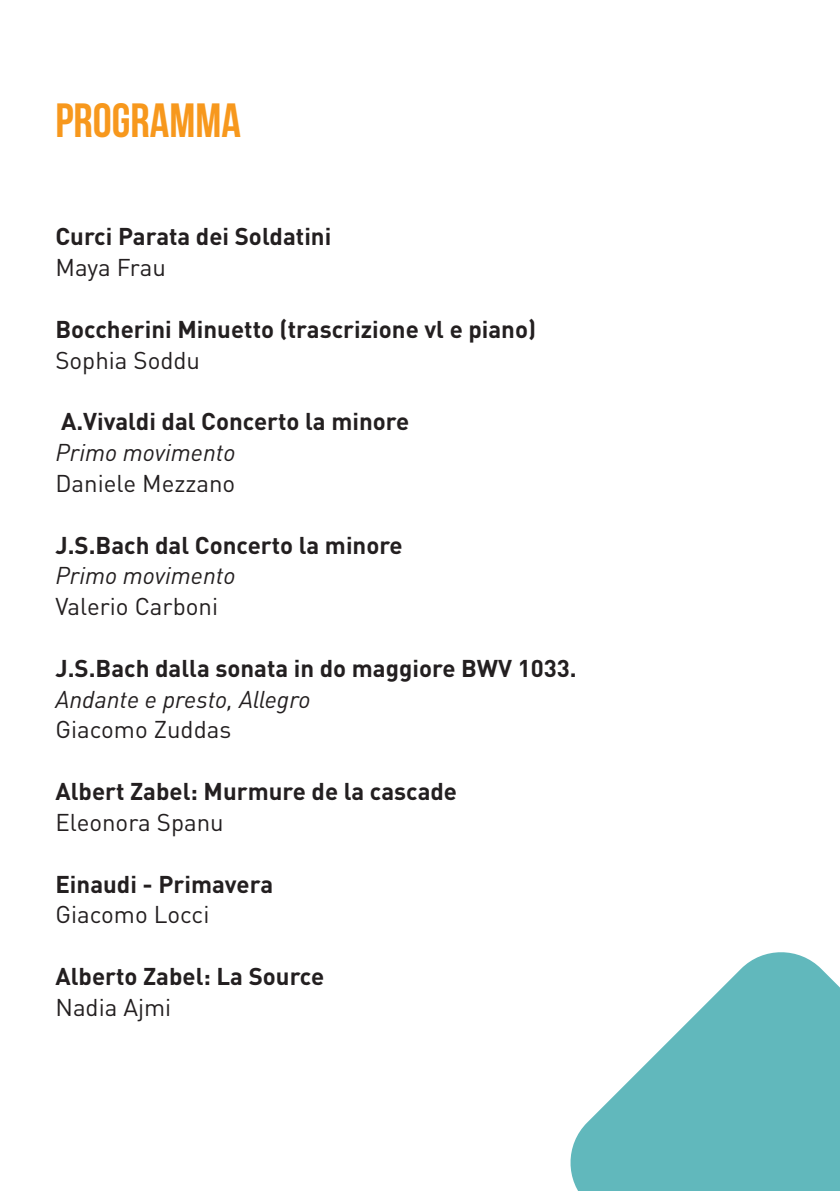
<style>
.page{position:relative;width:840px;height:1191px;background:#fff}
.page>*{position:absolute;margin:0;border:0;box-sizing:border-box;transform-origin:0 0}
.t1{font:48px "Bebas Neue";color:#f7981d}
.t2{font:700 24px "DIN Pro";color:#231f20}
.t3{font:24px "DIN Pro";color:#231f20}
.t4{font:italic 24px "DIN Pro";color:#231f20}
</style>
<div class="page">
<svg style="left:570px;top:952px;width:269px;height:239px;fill:#61b8bc"></svg>
<h1 class="t1" style="left:55px;top:92px;width:187px">PROGRAMMA</h1>
<p class="t2" style="left:55px;top:228px;width:277px">Curci Parata dei Soldatini</p>
<p class="t3" style="left:55px;top:259px;width:112px">Maya Frau</p>
<p class="t2" style="left:55px;top:321px;width:482px">Boccherini Minuetto (trascrizione vl e piano)</p>
<p class="t3" style="left:55px;top:351px;width:146px">Sophia Soddu</p>
<p class="t2" style="left:61px;top:413px;width:349px">A.Vivaldi dal Concerto la minore</p>
<p class="t4" style="left:55px;top:444px;width:181px">Primo movimento</p>
<p class="t3" style="left:55px;top:475px;width:181px">Daniele Mezzano</p>
<p class="t2" style="left:55px;top:536px;width:348px">J.S.Bach dal Concerto la minore</p>
<p class="t4" style="left:55px;top:567px;width:181px">Primo movimento</p>
<p class="t3" style="left:55px;top:598px;width:164px">Valerio Carboni</p>
<p class="t2" style="left:55px;top:659px;width:522px">J.S.Bach dalla sonata in do maggiore BWV 1033.</p>
<p class="t4" style="left:55px;top:690px;width:256px">Andante e presto, Allegro</p>
<p class="t3" style="left:55px;top:721px;width:177px">Giacomo Zuddas</p>
<p class="t2" style="left:55px;top:783px;width:403px">Albert Zabel: Murmure de la cascade</p>
<p class="t3" style="left:55px;top:813px;width:170px">Eleonora Spanu</p>
<p class="t2" style="left:55px;top:875px;width:219px">Einaudi - Primavera</p>
<p class="t3" style="left:55px;top:906px;width:155px">Giacomo Locci</p>
<p class="t2" style="left:55px;top:967px;width:270px">Alberto Zabel: La Source</p>
<p class="t3" style="left:55px;top:998px;width:117px">Nadia Ajmi</p>
</div>
